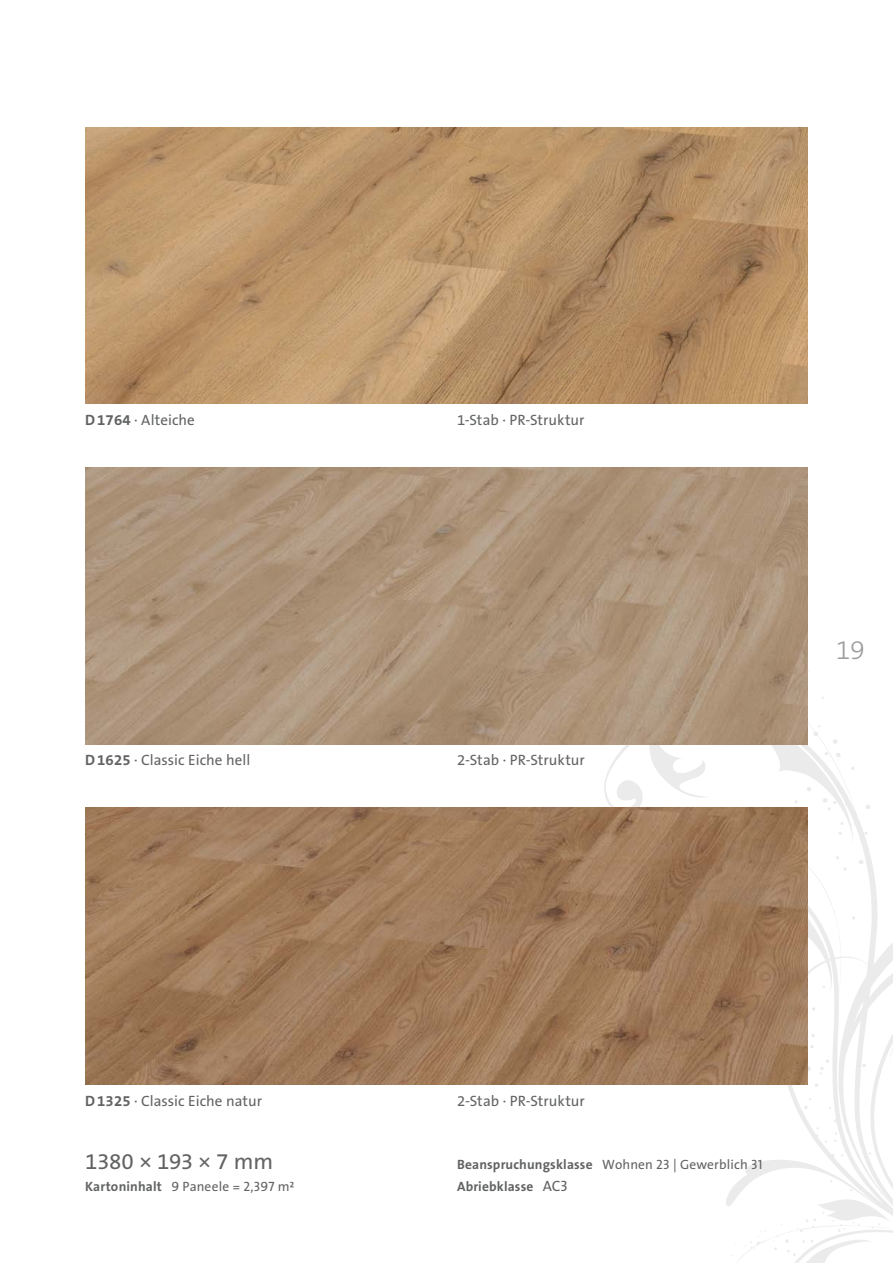
<style>
.page{position:relative;width:893px;height:1263px;background:#fff}
.page>*{position:absolute;margin:0;border:0;box-sizing:border-box;transform-origin:0 0}
.t1{font:300 27px "The Sans B3";color:#9b9d9f}
.t2{font:22.5px "The Sans B5 Plain";letter-spacing:-.015em;color:#626364}
.t3{font:15px "The Sans B5 Plain";color:#626364}
.t4{font:700 13.5px/21.3px "The Sans B7";letter-spacing:.01em;color:#626364}
.s1{font-family:"The Sans B7";font-weight:700}
.s2{font-family:"The Sans Caps";font-weight:400}
.s3{font-family:"The Sans";font-weight:400}
.s4{font-family:"The Sans Expert";font-weight:400}
.s5{font-family:"The Sans Caps";font-weight:400;font-size:15px}
</style>
<div class="page">
<svg style="left:604px;top:670px;width:289px;height:593px"></svg>
<img style="left:85px;top:128px;width:723px;height:276px">
<img style="left:85px;top:468px;width:723px;height:276px">
<img style="left:85px;top:808px;width:723px;height:276px">
<p class="t3" style="left:85px;top:412px;width:111px"><span class="s1">D 1764</span> · Alteiche</p>
<p class="t3" style="left:457px;top:412px;width:129px">1-Stab · PR-Struktur</p>
<p class="t3" style="left:85px;top:753px;width:167px"><span class="s1">D 1625</span> · Classic Eiche hell</p>
<p class="t3" style="left:457px;top:753px;width:129px">2-Stab · PR-Struktur</p>
<h1 class="t1" style="left:836px;top:636px;width:30px">19</h1>
<p class="t3" style="left:85px;top:1093px;width:179px"><span class="s1">D 1325</span> · Classic Eiche natur</p>
<p class="t3" style="left:457px;top:1093px;width:129px">2-Stab · PR-Struktur</p>
<h2 class="t2" style="left:85px;top:1150px;width:190px">1380 × 193 × 7 mm</h2>
<p class="t4" style="left:85px;top:1176px;width:211px">Kartoninhalt <span class="s2">9</span> <span class="s3">Paneele =</span> <span class="s2">2,397</span> <span class="s3">m</span><span class="s4">C</span></p>
<p class="t4" style="left:457px;top:1155px;width:307px">Beanspruchungsklasse <span class="s3">Wohnen</span> <span class="s2">23</span> <span class="s3">| Gewerblich</span> <span class="s2">31<br></span>Abriebklasse <span class="s5">AC3</span></p>
</div>
